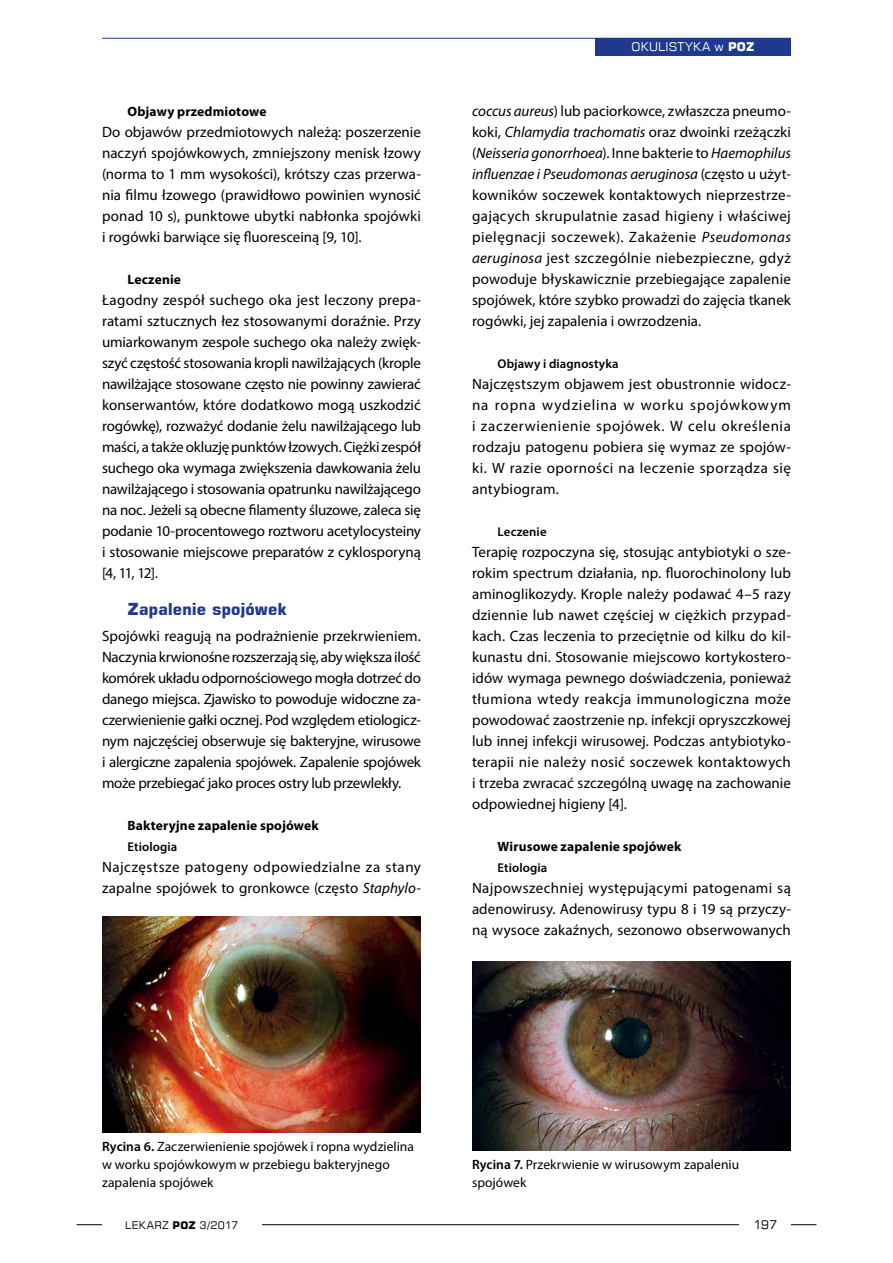
<style>
.page{position:relative;width:893px;height:1263px;background:#fff}
.page>*{position:absolute;margin:0;border:0;box-sizing:border-box;transform-origin:0 0}
.t1{font:700 16.5px "Square 721 EU";letter-spacing:-.005em;color:#1e398d}
.t2{font:15px/21px "Myriad Pro";letter-spacing:.005em;color:#000;text-align:justify}
.t3{font:15px/21px "Myriad Pro";letter-spacing:.025em;color:#000}
.t4{font:13.5px/18px "Myriad Pro";letter-spacing:.005em;color:#000}
.t5{font:700 13.5px "Myriad Pro";letter-spacing:.01em;color:#000}
.t6{font:600 12.75px "Myriad Pro";letter-spacing:.01em;color:#000}
.t7{font:12px "Square 721 EU";letter-spacing:.035em;color:#fff}
.t8{font:12px "Square 721 EU";color:#000}
.t9{font:10.5px "Square 721 EU";letter-spacing:.03em;color:#000}
.s1{font-style:italic}
.s2{font-weight:700}
.s3{font-weight:600}
</style>
<div class="page">
<hr style="left:102px;top:38px;width:689px;height:1px;background:#1e398d">
<hr style="left:77px;top:1224px;width:739px;height:1px;background:#000">
<div style="left:740px;top:1216px;width:51px;height:17px;background:#fff"></div>
<div style="left:102px;top:1216px;width:159px;height:17px;background:#fff"></div>
<div style="left:595px;top:38px;width:196px;height:17px;background:#1e398d"></div>
<img style="left:102px;top:917px;width:319px;height:216px">
<img style="left:472px;top:961px;width:319px;height:189px">
<p class="t5" style="left:128px;top:102px;width:140px">Objawy przedmiotowe</p>
<p class="t2" style="left:102px;top:121px;width:320px">Do objawów przedmiotowych należą: poszerzenie naczyń spojówkowych, zmniejszony menisk łzowy (norma to 1 mm wysokości), krótszy czas przerwa&shy;nia filmu łzowego (prawidłowo powinien wynosić ponad 10 s), punktowe ubytki nabłonka spojówki i rogówki barwiące się fluoresceiną [9, 10].</p>
<p class="t5" style="left:128px;top:270px;width:55px">Leczenie</p>
<p class="t2" style="left:102px;top:289px;width:320px">Łagodny zespół suchego oka jest leczony prepa&shy;ratami sztucznych łez stosowanymi doraźnie. Przy umiarkowanym zespole suchego oka należy zwięk&shy;szyć częstość stosowania kropli nawilżających (krople nawilżające stosowane często nie powinny zawierać konserwantów, które dodatkowo mogą uszkodzić rogówkę), rozważyć dodanie żelu nawilżającego lub maści, a także okluzję punktów łzowych. Ciężki zespół suchego oka wymaga zwiększenia dawkowania żelu nawilżającego i stosowania opatrunku nawilżającego na noc. Jeżeli są obecne filamenty śluzowe, zaleca się podanie 10-procentowego roztworu acetylocysteiny i stosowanie miejscowe preparatów z cyklosporyną [4, 11, 12].</p>
<p class="t1" style="left:128px;top:599px;width:161px">Zapalenie spojówek</p>
<p class="t2" style="left:102px;top:625px;width:320px">Spojówki reagują na podrażnienie przekrwieniem.<br>Naczynia krwionośne rozszerzają się, aby większa ilość komórek układu odpornościowego mogła dotrzeć do danego miejsca. Zjawisko to powoduje widoczne za&shy;czerwienienie gałki ocznej. Pod względem etiologicz&shy;nym najczęściej obserwuje się bakteryjne, wirusowe i alergiczne zapalenia spojówek. Zapalenie spojówek może przebiegać jako proces ostry lub przewlekły.</p>
<p class="t5" style="left:128px;top:816px;width:193px">Bakteryjne zapalenie spojówek</p>
<p class="t6" style="left:128px;top:838px;width:51px">Etiologia</p>
<p class="t3" style="left:102px;top:856px;width:320px">Najczęstsze patogeny odpowiedzialne za stany zapalne spojówek to gronkowce (często <span class="s1">Staphylo-</span></p>
<p class="t7" style="left:632px;top:39px;width:124px">OKULISTYKA W <span class="s2">POZ</span></p>
<p class="t2" style="left:472px;top:100px;width:320px"><span class="s1">coccus aureus</span>) lub paciorkowce, zwłaszcza pneumo&shy;koki, <span class="s1">Chlamydia trachomatis</span> oraz dwoinki rzeżączki (<span class="s1">Neisseria gonorrhoea</span>). Inne bakterie to <span class="s1">Haemophilus influenzae i Pseudomonas aeruginosa</span> (często u użyt&shy;kowników soczewek kontaktowych nieprzestrze&shy;gających skrupulatnie zasad higieny i właściwej pielęgnacji soczewek). Zakażenie <span class="s1">Pseudomonas aeruginosa</span> jest szczególnie niebezpieczne, gdyż powoduje błyskawicznie przebiegające zapalenie spojówek, które szybko prowadzi do zajęcia tkanek rogówki, jej zapalenia i owrzodzenia.</p>
<p class="t6" style="left:497px;top:355px;width:123px">Objawy i diagnostyka</p>
<p class="t2" style="left:472px;top:373px;width:320px">Najczęstszym objawem jest obustronnie widocz&shy;na ropna wydzielina w worku spojówkowym i zaczerwienienie spojówek. W celu określenia rodzaju patogenu pobiera się wymaz ze spojów&shy;ki. W razie oporności na leczenie sporządza się antybiogram.</p>
<p class="t6" style="left:497px;top:523px;width:51px">Leczenie</p>
<p class="t2" style="left:472px;top:541px;width:320px">Terapię rozpoczyna się, stosując antybiotyki o sze&shy;rokim spectrum działania, np. fluorochinolony lub aminoglikozydy. Krople należy podawać 4–5 razy dziennie lub nawet częściej w ciężkich przypad&shy;kach. Czas leczenia to przeciętnie od kilku do kil&shy;kunastu dni. Stosowanie miejscowo kortykostero&shy;idów wymaga pewnego doświadczenia, ponieważ tłumiona wtedy reakcja immunologiczna może powodować zaostrzenie np. infekcji opryszczkowej lub innej infekcji wirusowej. Podczas antybiotyko&shy;terapii nie należy nosić soczewek kontaktowych i trzeba zwracać szczególną uwagę na zachowanie odpowiednej higieny [4].</p>
<p class="t5" style="left:497px;top:837px;width:185px">Wirusowe zapalenie spojówek</p>
<p class="t6" style="left:497px;top:859px;width:51px">Etiologia</p>
<p class="t2" style="left:472px;top:877px;width:320px">Najpowszechniej występującymi patogenami są adenowirusy. Adenowirusy typu 8 i 19 są przyczy&shy;ną wysoce zakaźnych, sezonowo obserwowanych</p>
<p class="t4" style="left:102px;top:1137px;width:313px"><span class="s3">Rycina 6.</span> Zaczerwienienie spojówek i ropna wydzielina w worku spojówkowym w przebiegu bakteryjnego zapalenia spojówek</p>
<p class="t4" style="left:472px;top:1155px;width:269px"><span class="s3">Rycina 7.</span> Przekrwienie w wirusowym zapaleniu spojówek</p>
<p class="t9" style="left:125px;top:1218px;width:115px">LEKARZ <span class="s2">POZ</span> 3/2017</p>
<p class="t8" style="left:754px;top:1217px;width:25px">197</p>
</div>
